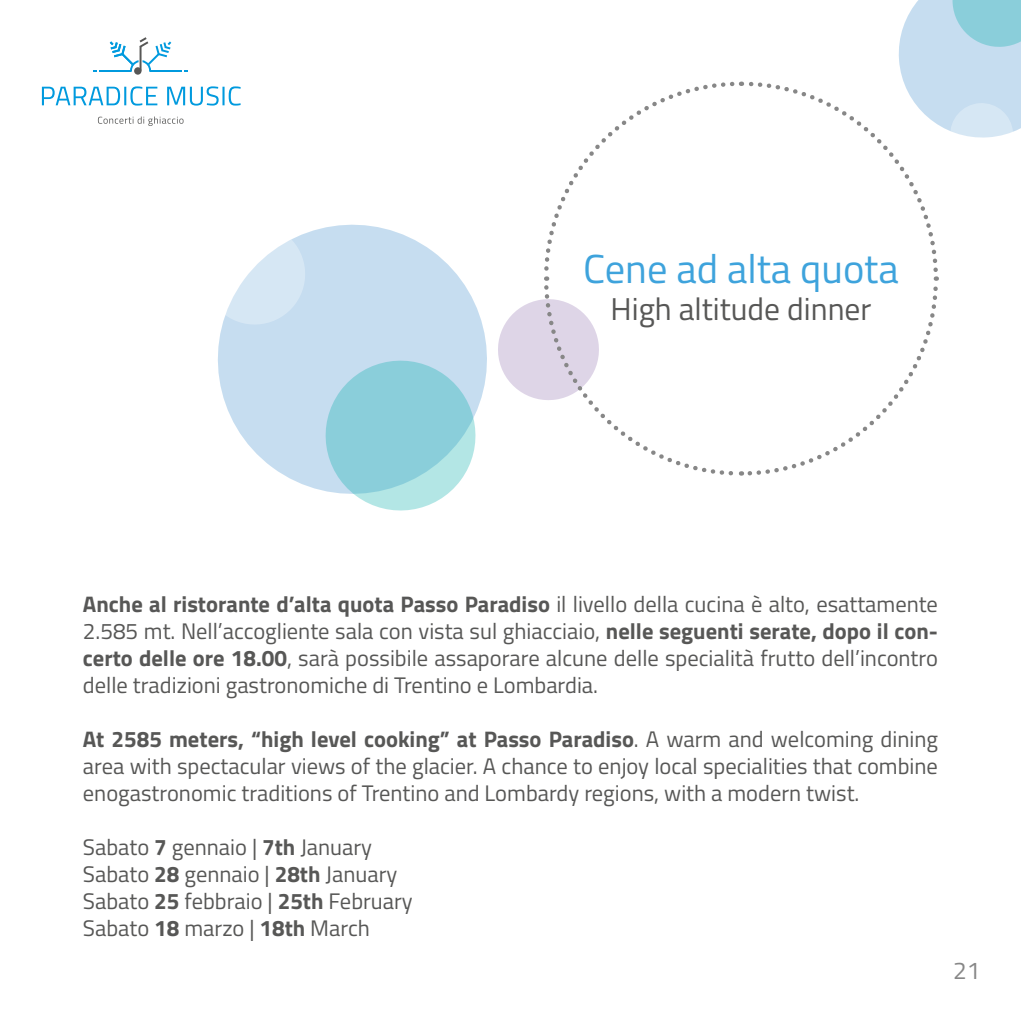
<style>
.page{position:relative;width:1021px;height:1021px;background:#fff}
.page>*{position:absolute;margin:0;border:0;box-sizing:border-box;transform-origin:0 0}
.t1{font:40.5px "Titillium Web";color:#3ea3dc}
.t2{font:31.5px "Titillium Web";color:#575756}
.t3{font:24.3px "Titillium Web";color:#878787}
.t4{font:22.5px/27px "Titillium Web";color:#575756;text-align:justify}
.s1{font-weight:700}
</style>
<div class="page">
<svg style="left:218px;top:224px;width:269px;height:265px;fill:#c6ddf0"></svg>
<svg style="left:316px;top:351px;width:169px;height:160px;background:#aadae4"></svg>
<svg style="left:218px;top:224px;width:94px;height:107px"></svg>
<svg style="left:498px;top:0;width:522px;height:476px"></svg>
<div style="left:134px;top:67px;width:7px;height:8px;background:#575756;border-radius:50%"></div>
<hr style="left:99px;top:70px;width:32px;height:2px;background:#009ade">
<svg style="left:110px;top:37px;width:61px;height:35px"></svg>
<hr style="left:150px;top:70px;width:32px;height:2px;background:#009ade">
<svg style="left:98px;top:116px;width:85px;height:10px"></svg>
<svg style="left:42px;top:86px;width:199px;height:20px"></svg>
<h1 class="t1" style="left:583px;top:239px;width:317px">Cene ad alta quota</h1>
<h2 class="t2" style="left:610px;top:286px;width:262px">High altitude dinner</h2>
<p class="t4" style="left:83px;top:589px;width:856px"><span class="s1">Anche al ristorante d’alta quota Passo Paradiso</span> il livello della cucina è alto, esattamente 2.585 mt. Nell’accogliente sala con vista sul ghiacciaio, <span class="s1">nelle seguenti serate, dopo il con&shy;certo delle ore 18.00</span>, sarà possibile assaporare alcune delle specialità frutto dell’incontro delle tradizioni gastronomiche di Trentino e Lombardia.</p>
<p class="t4" style="left:83px;top:724px;width:856px"><span class="s1">At 2585 meters, “high level cooking” at Passo Paradiso</span>. A warm and welcoming dining area with spectacular views of the glacier. A chance to enjoy local specialities that combine enogastronomic traditions of Trentino and Lombardy regions, with a modern twist.</p>
<p class="t4" style="left:83px;top:832px;width:331px;text-align:left">Sabato <span class="s1">7</span> gennaio | <span class="s1">7th</span> January<br>Sabato <span class="s1">28</span> gennaio | <span class="s1">28th</span> January<br>Sabato <span class="s1">25</span> febbraio | <span class="s1">25th</span> February<br>Sabato <span class="s1">18</span> marzo | <span class="s1">18th</span> March</p>
<p class="t3" style="left:953px;top:952px;width:29px">21</p>
</div>
